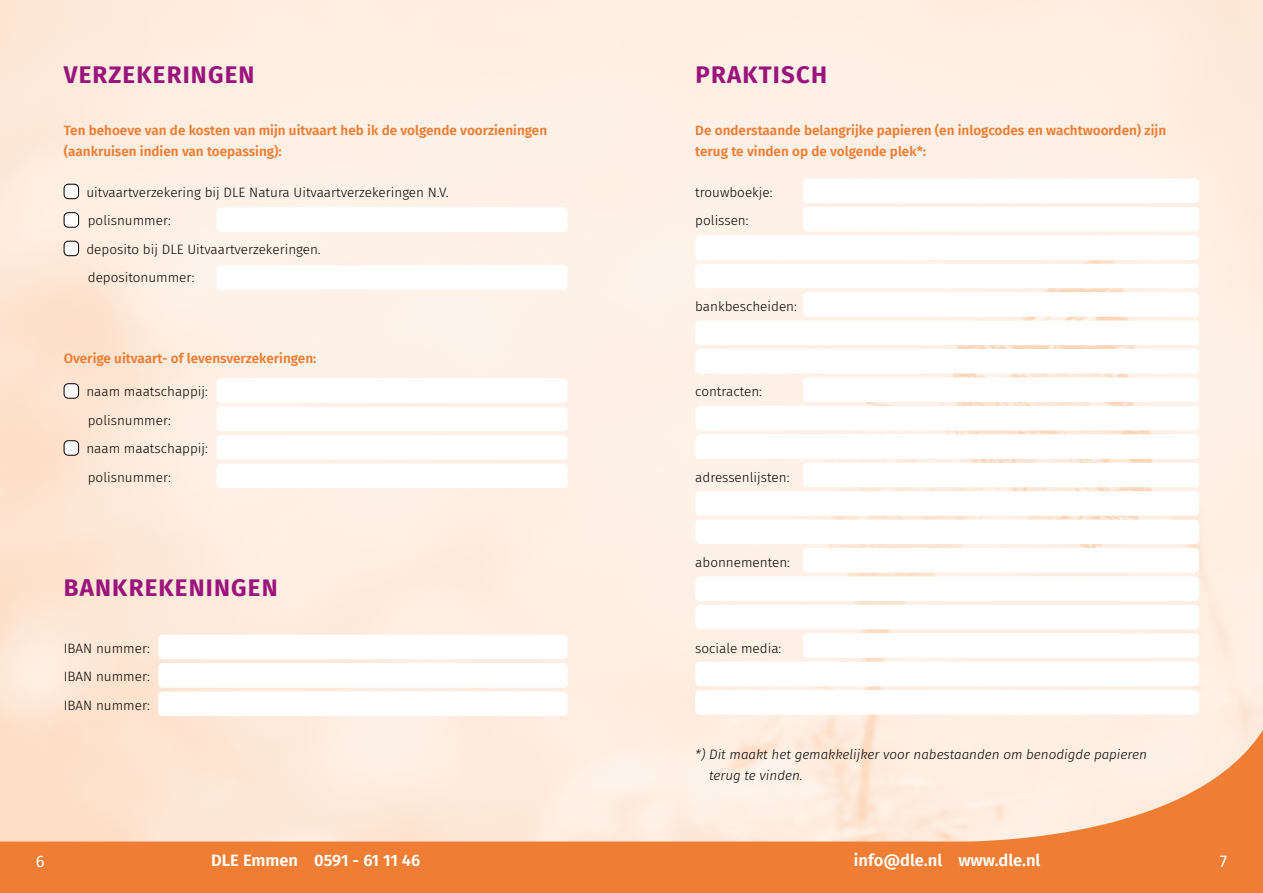
<style>
.page{position:relative;width:1263px;height:893px;background:#fff}
.page>*{position:absolute;margin:0;border:0;box-sizing:border-box;transform-origin:0 0}
.t1{font:700 24px "Fira Sans";letter-spacing:.05em;color:#9b147e}
.t2{font:600 16.5px "Fira Sans";color:#fff}
.t3{font:16.5px "Fira Sans";color:#fff}
.t4{font:300 13.5px/28.5px "Fira Sans";color:#000}
.t5{font:600 13.5px/21px "Fira Sans";color:#f07d34}
.t6{font:italic 300 13.5px/21px "Fira Sans";color:#000}
</style>
<div class="page">
<img style="left:0;top:0;width:1263px;height:705px">
<div style="left:64px;top:184px;width:15px;height:15px;background:#fff;border-radius:4px"></div>
<div style="left:64px;top:184px;width:15px;height:15px;border:1px solid #000;border-radius:4px"></div>
<div style="left:64px;top:213px;width:15px;height:14px;background:#fff;border-radius:4px"></div>
<div style="left:64px;top:212px;width:15px;height:15px;border:1px solid #000;border-radius:4px"></div>
<div style="left:64px;top:241px;width:15px;height:15px;background:#fff;border-radius:4px"></div>
<div style="left:64px;top:241px;width:15px;height:15px;border:1px solid #000;border-radius:4px"></div>
<div style="left:64px;top:384px;width:15px;height:14px;background:#fff;border-radius:4px"></div>
<div style="left:64px;top:383px;width:15px;height:15px;border:1px solid #000;border-radius:4px"></div>
<div style="left:64px;top:441px;width:15px;height:14px;background:#fff;border-radius:4px"></div>
<div style="left:64px;top:440px;width:15px;height:15px;border:1px solid #000;border-radius:4px"></div>
<div style="left:216px;top:207px;width:352px;height:25px;background:#fff;border-radius:4px"></div>
<div style="left:216px;top:265px;width:352px;height:25px;background:#fff;border-radius:4px"></div>
<div style="left:216px;top:378px;width:352px;height:25px;background:#fff;border-radius:4px"></div>
<div style="left:803px;top:207px;width:396px;height:24px;background:#fff;border-radius:4px"></div>
<div style="left:803px;top:178px;width:396px;height:25px;background:#fff;border-radius:4px"></div>
<div style="left:216px;top:435px;width:352px;height:25px;background:#fff;border-radius:4px"></div>
<div style="left:695px;top:264px;width:504px;height:24px;background:#fff;border-radius:4px"></div>
<div style="left:695px;top:349px;width:504px;height:25px;background:#fff;border-radius:4px"></div>
<div style="left:695px;top:434px;width:504px;height:25px;background:#fff;border-radius:4px"></div>
<div style="left:695px;top:520px;width:504px;height:24px;background:#fff;border-radius:4px"></div>
<div style="left:695px;top:605px;width:504px;height:24px;background:#fff;border-radius:4px"></div>
<div style="left:695px;top:690px;width:504px;height:25px;background:#fff;border-radius:4px"></div>
<div style="left:158px;top:663px;width:410px;height:25px;background:#fff;border-radius:4px"></div>
<div style="left:216px;top:407px;width:352px;height:24px;background:#fff;border-radius:4px"></div>
<div style="left:695px;top:235px;width:504px;height:25px;background:#fff;border-radius:4px"></div>
<div style="left:695px;top:321px;width:504px;height:24px;background:#fff;border-radius:4px"></div>
<div style="left:695px;top:406px;width:504px;height:24px;background:#fff;border-radius:4px"></div>
<div style="left:695px;top:491px;width:504px;height:25px;background:#fff;border-radius:4px"></div>
<div style="left:695px;top:576px;width:504px;height:25px;background:#fff;border-radius:4px"></div>
<div style="left:695px;top:662px;width:504px;height:24px;background:#fff;border-radius:4px"></div>
<div style="left:158px;top:635px;width:410px;height:24px;background:#fff;border-radius:4px"></div>
<div style="left:216px;top:463px;width:352px;height:25px;background:#fff;border-radius:4px"></div>
<div style="left:803px;top:292px;width:396px;height:25px;background:#fff;border-radius:4px"></div>
<div style="left:803px;top:377px;width:396px;height:25px;background:#fff;border-radius:4px"></div>
<div style="left:803px;top:463px;width:396px;height:24px;background:#fff;border-radius:4px"></div>
<div style="left:803px;top:548px;width:396px;height:25px;background:#fff;border-radius:4px"></div>
<div style="left:803px;top:633px;width:396px;height:25px;background:#fff;border-radius:4px"></div>
<div style="left:158px;top:691px;width:410px;height:25px;background:#fff;border-radius:4px"></div>
<svg style="left:0;top:705px;width:1263px;height:188px;background:#f9c9a8"></svg>
<h1 class="t1" style="left:64px;top:54px;width:192px">VERZEKERINGEN</h1>
<p class="t5" style="left:64px;top:119px;width:485px">Ten behoeve van de kosten van mijn uitvaart heb ik de volgende voorzieningen (aankruisen indien van toepassing):</p>
<p class="t4" style="left:86px;top:177px;width:364px">uitvaartverzekering bij DLE Natura Uitvaartverzekeringen N.V. polisnummer:<br>deposito bij DLE Uitvaartverzekeringen.<br>depositonummer:</p>
<p class="t5" style="left:64px;top:347px;width:254px">Overige uitvaart- of levensverzekeringen:</p>
<p class="t4" style="left:86px;top:377px;width:123px">naam maatschappij: polisnummer:<br>naam maatschappij: polisnummer:</p>
<h1 class="t1" style="left:64px;top:567px;width:215px">BANKREKENINGEN</h1>
<p class="t4" style="left:64px;top:633px;width:88px;text-align:justify">IBAN nummer:<br>IBAN nummer:<br>IBAN nummer:</p>
<h1 class="t1" style="left:695px;top:54px;width:133px">PRAKTISCH</h1>
<p class="t5" style="left:695px;top:119px;width:472px">De onderstaande belangrijke papieren (en inlogcodes en wachtwoorden) zijn terug te vinden op de volgende plek*:</p>
<p class="t4" style="left:695px;top:177px;width:79px">trouwboekje: polissen:</p>
<p class="t4" style="left:695px;top:291px;width:103px">bankbescheiden:</p>
<p class="t4" style="left:695px;top:377px;width:68px">contracten:</p>
<p class="t4" style="left:695px;top:462px;width:96px">adressenlijsten:</p>
<p class="t4" style="left:695px;top:548px;width:96px">abonnementen:</p>
<p class="t4" style="left:695px;top:633px;width:88px">sociale media:</p>
<p class="t6" style="left:709px;top:744px;width:439px;text-indent:-14px">*) Dit maakt het gemakkelijker voor nabestaanden om benodigde papieren terug te vinden.</p>
<p class="t3" style="left:36px;top:849px;width:10px">6</p>
<p class="t2" style="left:211px;top:847px;width:211px">DLE Emmen 0591 - 61 11 46</p>
<p class="t2" style="left:854px;top:847px;width:188px">info@dle.nl www.dle.nl</p>
<p class="t3" style="left:1220px;top:849px;width:9px">7</p>
</div>
